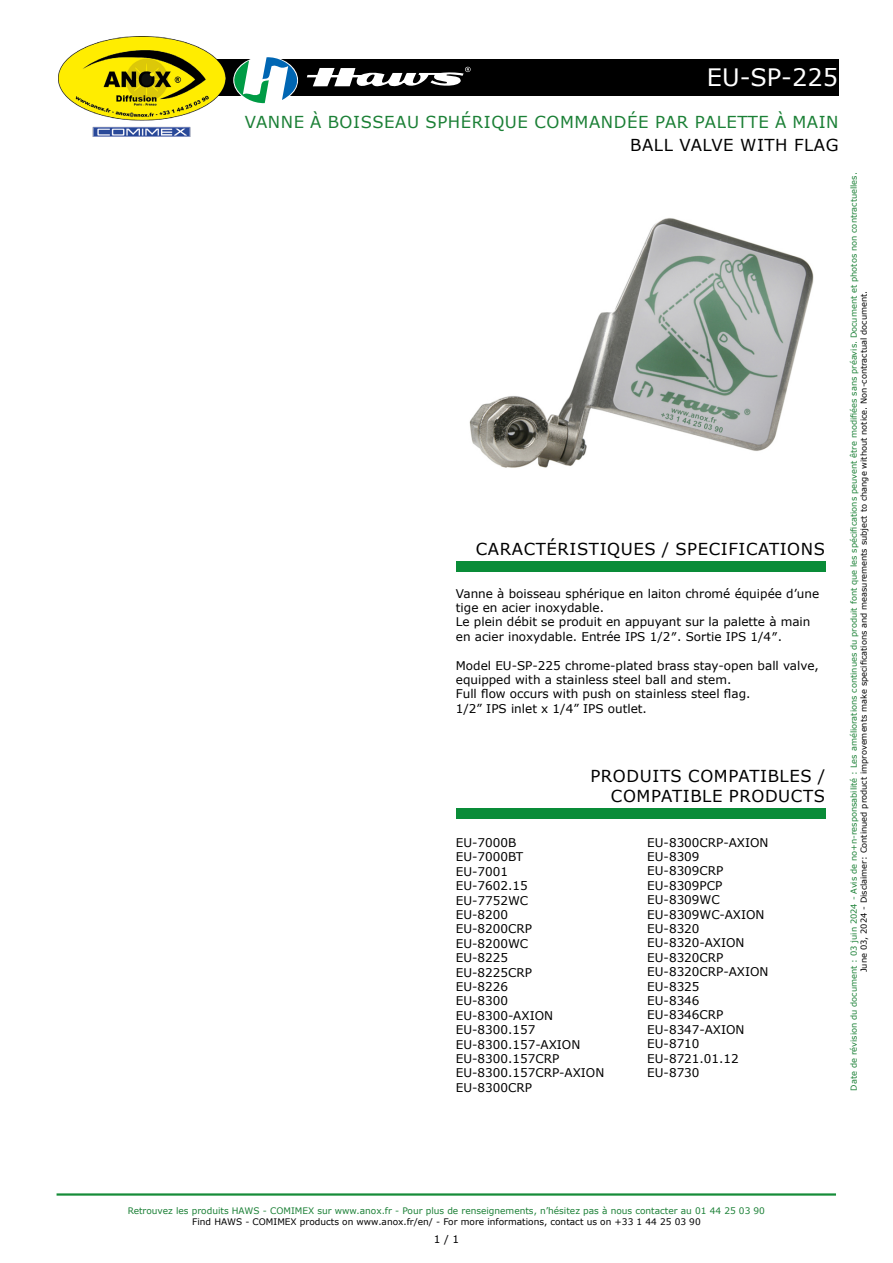
<style>
.page{position:relative;width:893px;height:1263px;background:#fff}
.page>*{position:absolute;margin:0;border:0;box-sizing:border-box;transform-origin:0 0}
.t1{font:24px "Verdana";color:#fff}
.t2{font:16.5px "Verdana";letter-spacing:.035em;color:#000}
.t3{font:16.5px "Verdana";letter-spacing:.035em;color:#1b8036}
.t4{font:12px/14.4px "Verdana";color:#000}
.t5{font:10.5px "Verdana";color:#020203}
.t6{font:9px "Verdana";color:#1b8036}
.t7{font:9px "Verdana";color:#000}
.t8{font:8.25px "Verdana";color:#1b8036}
.t9{font:8.25px "Verdana";color:#000}
</style>
<div class="page">
<hr style="left:57px;top:1193px;width:779px;height:2px;background:#168c38">
<div style="left:132px;top:59px;width:707px;height:37px;background:#000"></div>
<img style="left:58px;top:36px;width:168px;height:101px">
<svg style="left:233px;top:57px;width:238px;height:47px"></svg>
<div style="left:456px;top:561px;width:369px;height:11px;background:#098c38"></div>
<img style="left:469px;top:218px;width:345px;height:250px">
<div style="left:456px;top:808px;width:369px;height:11px;background:#098c38"></div>
<h1 class="t1" style="left:707px;top:61px;width:132px">EU-SP-225</h1>
<h2 class="t3" style="left:245px;top:111px;width:595px">VANNE À BOISSEAU SPHÉRIQUE COMMANDÉE PAR PALETTE À MAIN</h2>
<h2 class="t2" style="left:630px;top:133px;width:210px">BALL VALVE WITH FLAG</h2>
<h3 class="t2" style="left:476px;top:538px;width:351px">CARACTÉRISTIQUES / SPECIFICATIONS</h3>
<p class="t4" style="left:456px;top:586px;width:365px">Vanne à boisseau sphérique en laiton chromé équipée d’une</p>
<p class="t4" style="left:456px;top:600px;width:150px">tige en acier inoxydable.</p>
<p class="t4" style="left:456px;top:615px;width:356px">Le plein débit se produit en appuyant sur la palette à main en acier inoxydable. Entrée IPS 1/2″. Sortie IPS 1/4″.</p>
<p class="t4" style="left:456px;top:658px;width:365px">Model EU-SP-225 chrome-plated brass stay-open ball valve, equipped with a stainless steel ball and stem.</p>
<p class="t4" style="left:456px;top:687px;width:296px">Full flow occurs with push on stainless steel flag.</p>
<p class="t4" style="left:456px;top:701px;width:193px">1/2” IPS inlet x 1/4” IPS outlet.</p>
<h3 class="t2" style="left:590px;top:764px;width:236px">PRODUITS COMPATIBLES /</h3>
<h3 class="t2" style="left:611px;top:784px;width:216px">COMPATIBLE PRODUCTS</h3>
<p class="t4" style="left:456px;top:835px;width:62px">EU-7000B</p>
<p class="t4" style="left:456px;top:850px;width:69px">EU-7000BT</p>
<p class="t4" style="left:456px;top:864px;width:54px">EU-7001</p>
<p class="t4" style="left:456px;top:878px;width:73px">EU-7602.15</p>
<p class="t4" style="left:456px;top:893px;width:74px">EU-7752WC</p>
<p class="t4" style="left:456px;top:907px;width:54px">EU-8200</p>
<p class="t4" style="left:456px;top:922px;width:78px">EU-8200CRP</p>
<p class="t4" style="left:456px;top:936px;width:74px">EU-8200WC</p>
<p class="t4" style="left:456px;top:950px;width:54px">EU-8225</p>
<p class="t4" style="left:456px;top:965px;width:78px">EU-8225CRP</p>
<p class="t4" style="left:456px;top:979px;width:54px">EU-8226</p>
<p class="t4" style="left:456px;top:994px;width:54px">EU-8300</p>
<p class="t4" style="left:456px;top:1008px;width:99px">EU-8300-AXION</p>
<p class="t4" style="left:456px;top:1022px;width:81px">EU-8300.157</p>
<p class="t4" style="left:456px;top:1037px;width:126px">EU-8300.157-AXION</p>
<p class="t4" style="left:456px;top:1051px;width:105px">EU-8300.157CRP</p>
<p class="t4" style="left:456px;top:1066px;width:150px">EU-8300.157CRP-AXION</p>
<p class="t4" style="left:456px;top:1080px;width:78px">EU-8300CRP</p>
<p class="t4" style="left:647px;top:835px;width:123px">EU-8300CRP-AXION</p>
<p class="t4" style="left:647px;top:849px;width:54px">EU-8309</p>
<p class="t4" style="left:647px;top:864px;width:78px">EU-8309CRP</p>
<p class="t4" style="left:647px;top:878px;width:77px">EU-8309PCP</p>
<p class="t4" style="left:647px;top:892px;width:74px">EU-8309WC</p>
<p class="t4" style="left:647px;top:907px;width:119px">EU-8309WC-AXION</p>
<p class="t4" style="left:647px;top:921px;width:54px">EU-8320</p>
<p class="t4" style="left:647px;top:936px;width:99px">EU-8320-AXION</p>
<p class="t4" style="left:647px;top:950px;width:78px">EU-8320CRP</p>
<p class="t4" style="left:647px;top:964px;width:123px">EU-8320CRP-AXION</p>
<p class="t4" style="left:647px;top:979px;width:54px">EU-8325</p>
<p class="t4" style="left:647px;top:993px;width:54px">EU-8346</p>
<p class="t4" style="left:647px;top:1008px;width:78px">EU-8346CRP</p>
<p class="t4" style="left:647px;top:1022px;width:99px">EU-8347-AXION</p>
<p class="t4" style="left:647px;top:1036px;width:54px">EU-8710</p>
<p class="t4" style="left:647px;top:1051px;width:93px">EU-8721.01.12</p>
<p class="t4" style="left:647px;top:1065px;width:54px">EU-8730</p>
<p class="t8" style="left:848px;top:1091px;width:920px;rotate:-90deg">Date de révision du document : 03 juin 2024 - Avis de no+n-responsabilité : Les améliorations continues du produit font que les spécifications peuvent être modifiées sans préavis. Document et photos non contractuelles.</p>
<p class="t9" style="left:858px;top:972px;width:683px;rotate:-90deg">June 03, 2024 - Disclaimer: Continued product improvements make specifications and measurements subject to change without notice. Non-contractual document.</p>
<p class="t6" style="left:128px;top:1204px;width:639px">Retrouvez les produits HAWS - COMIMEX sur www.anox.fr - Pour plus de renseignements, n’hésitez pas à nous contacter au 01 44 25 03 90</p>
<p class="t7" style="left:192px;top:1215px;width:510px">Find HAWS - COMIMEX products on www.anox.fr/en/ - For more informations, contact us on +33 1 44 25 03 90</p>
<p class="t5" style="left:434px;top:1232px;width:27px">1 / 1</p>
</div>
